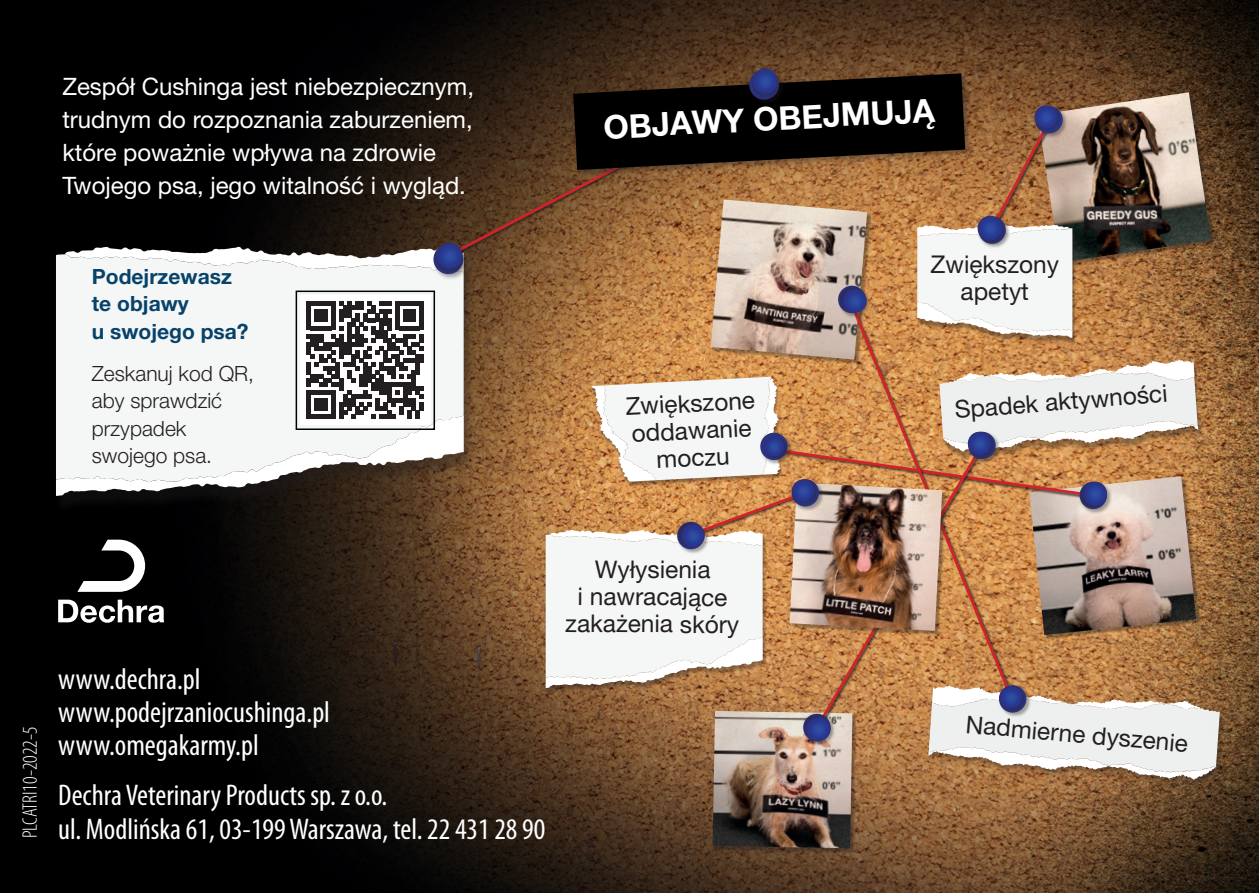
<style>
.page{position:relative;width:1259px;height:893px;background:#fff}
.page>*{position:absolute;margin:0;border:0;box-sizing:border-box;transform-origin:0 0}
.t1{font:700 32.7px "Helvetica Neue LT Pro";color:#fff}
.t2{font:condensed 30px/33px "Myriad Pro";color:#fff}
.t3{font:24.6px/27.3px "Helvetica Neue LT Pro";letter-spacing:-.01em;color:#231f20;text-align:center}
.t4{font:24px/33px "Helvetica Neue LT Pro";color:#fff}
.t5{font:300 21px/27.3px "Helvetica Neue LT Pro";color:#231f20}
.t6{font:700 21px/27.3px "Helvetica Neue LT Pro";color:#07426a}
.t7{font:300 condensed 21px "Myriad Pro";color:#fff}
</style>
<div class="page">
<img style="left:0;top:0;width:1259px;height:893px">
<img style="left:710px;top:236px;width:157px;height:123px">
<svg style="left:77px;top:540px;width:68px;height:52px"></svg>
<svg style="left:58px;top:600px;width:106px;height:23px"></svg>
<svg style="left:380px;top:85px;width:391px;height:208px"></svg>
<div style="left:1038px;top:94px;width:178px;height:173px;background:#231f20;opacity:.4"></div>
<img style="left:1069px;top:92px;width:142px;height:171px">
<div style="left:714px;top:712px;width:142px;height:141px;background:#231f20;opacity:.4"></div>
<img style="left:712px;top:780px;width:140px;height:68px">
<div style="left:917px;top:228px;width:159px;height:116px;background:#231f20;opacity:.4"></div>
<svg style="left:1015px;top:301px;width:57px;height:37px"></svg>
<div style="left:926px;top:686px;width:299px;height:101px;background:#231f20;opacity:.4"></div>
<svg style="left:845px;top:292px;width:170px;height:67px"></svg>
<div style="left:54px;top:252px;width:421px;height:262px;background:#231f20;opacity:.4"></div>
<div style="left:56px;top:255px;width:325px;height:47px;background:#f5f7f6"></div>
<div style="left:300px;top:295px;width:130px;height:130px;background:#fff"></div>
<svg style="left:56px;top:302px;width:408px;height:194px"></svg>
<div style="left:296px;top:291px;width:139px;height:139px;border:2px solid #000"></div>
<div style="left:978px;top:216px;width:32px;height:32px;background:#231f20;opacity:.4"></div>
<div style="left:837px;top:285px;width:33px;height:33px;background:#231f20;opacity:.4"></div>
<img style="left:545px;top:359px;width:670px;height:421px">
<div style="left:791px;top:479px;width:32px;height:32px;background:#231f20;opacity:.4"></div>
<div style="left:676px;top:521px;width:33px;height:33px;background:#231f20;opacity:.4"></div>
<div style="left:432px;top:243px;width:37px;height:37px;background:#231f20;opacity:.4"></div>
<svg style="left:573px;top:68px;width:496px;height:168px"></svg>
<div style="left:434px;top:244px;width:31px;height:31px;background:#231f20;opacity:.4"></div>
<svg style="left:63px;top:243px;width:401px;height:31px"></svg>
<div style="left:838px;top:285px;width:29px;height:29px;background:#231f20;opacity:.4"></div>
<svg style="left:843px;top:289px;width:24px;height:24px"></svg>
<div style="left:1079px;top:481px;width:28px;height:29px;background:#231f20;opacity:.4"></div>
<svg style="left:1083px;top:482px;width:24px;height:23px"></svg>
<div style="left:977px;top:215px;width:29px;height:30px;background:#231f20;opacity:.4"></div>
<svg style="left:977px;top:216px;width:25px;height:24px"></svg>
<div style="left:764px;top:436px;width:23px;height:24px;background:#231f20;opacity:.4"></div>
<svg style="left:764px;top:436px;width:20px;height:20px"></svg>
<div style="left:792px;top:479px;width:27px;height:27px;background:#231f20;opacity:.4"></div>
<svg style="left:792px;top:479px;width:22px;height:23px"></svg>
<div style="left:676px;top:521px;width:28px;height:28px;background:#231f20;opacity:.4"></div>
<svg style="left:681px;top:524px;width:23px;height:23px"></svg>
<div style="left:967px;top:431px;width:28px;height:28px;background:#231f20;opacity:.4"></div>
<svg style="left:967px;top:432px;width:24px;height:23px"></svg>
<div style="left:801px;top:712px;width:30px;height:29px;background:#231f20;opacity:.4"></div>
<svg style="left:806px;top:717px;width:24px;height:24px"></svg>
<div style="left:999px;top:686px;width:27px;height:27px;background:#231f20;opacity:.4"></div>
<svg style="left:999px;top:686px;width:23px;height:23px"></svg>
<p class="t4" style="left:62px;top:70px;width:413px">Zespół Cushinga jest niebezpiecznym, trudnym do rozpoznania zaburzeniem, które poważnie wpływa na zdrowie Twojego psa, jego witalność i wygląd.</p>
<p class="t6" style="left:92px;top:263px;width:158px">Podejrzewasz te objawy<br>u swojego psa?</p>
<p class="t5" style="left:92px;top:360px;width:164px">Zeskanuj kod QR, aby sprawdzić przypadek swojego psa.</p>
<p class="t1" style="left:602px;top:107px;width:333px;rotate:-3deg">OBJAWY OBEJMUJĄ</p>
<p class="t3" style="left:625px;top:392px;width:131px;rotate:-3deg">Zwiększone oddawanie moczu</p>
<p class="t3" style="left:930px;top:250px;width:130px">Zwiększony apetyt</p>
<p class="t3" style="left:953px;top:396px;width:215px;rotate:-5deg">Spadek aktywności</p>
<p class="t7" style="left:19px;top:838px;width:113px;rotate:-90deg">PLCATRI10-2022-5</p>
<p class="t2" style="left:58px;top:663px;width:273px">www.dechra.pl www.podejrzaniocushinga.pl www.omegakarmy.pl</p>
<p class="t2" style="left:58px;top:779px;width:331px">Dechra Veterinary Products sp. z o.o.</p>
<p class="t2" style="left:58px;top:812px;width:489px">ul. Modlińska 61, 03-199 Warszawa, tel. 22 431 28 90</p>
<p class="t3" style="left:565px;top:555px;width:175px">Wyłysienia<br>i nawracające zakażenia skóry</p>
<p class="t3" style="left:967px;top:710px;width:224px;rotate:5deg">Nadmierne dyszenie</p>
</div>
